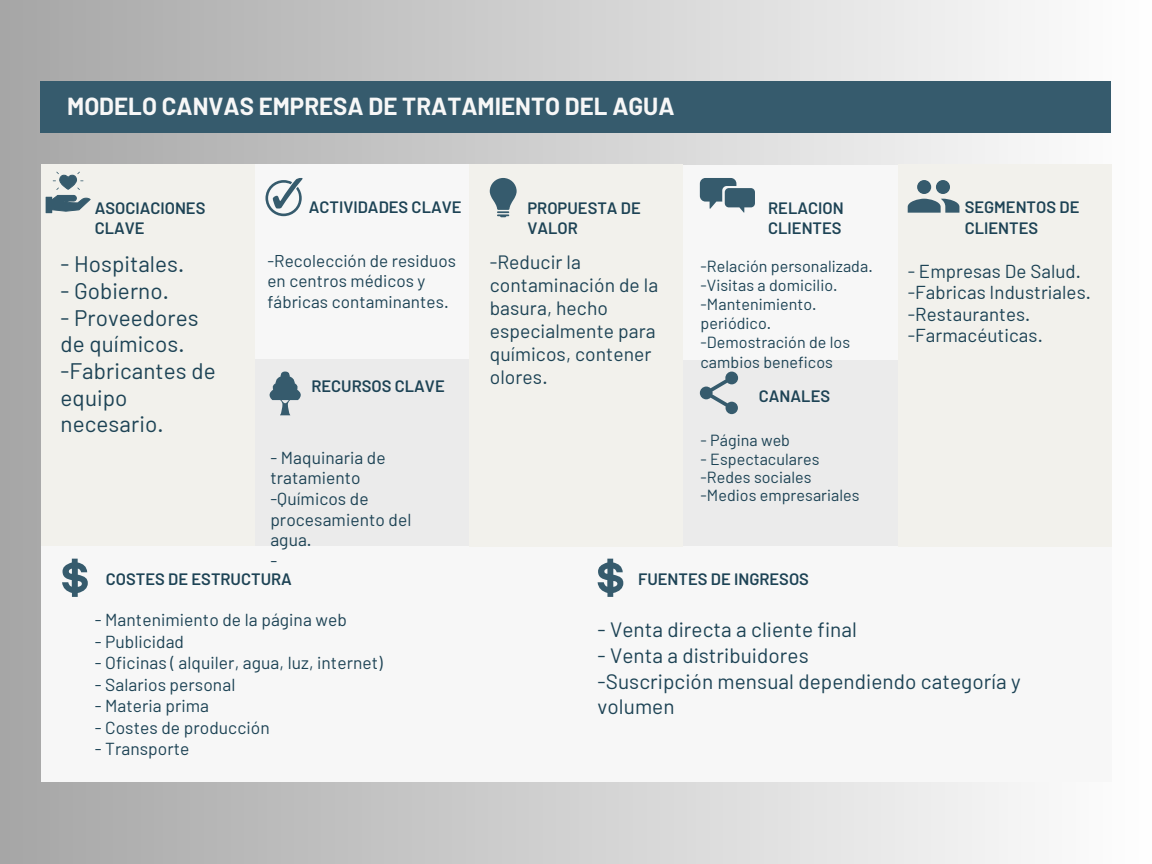
<style>
.page{position:relative;width:1152px;height:864px;background:#fff}
.page>*{position:absolute;margin:0;border:0;box-sizing:border-box;transform-origin:0 0}
.t1{font:700 24.15px "Barlow";color:#f7f7f7}
.t2{font:22.5px/26.7px "Barlow";letter-spacing:.005em;color:#1d4355}
.t3{font:20.85px/25.7px "Barlow";letter-spacing:.005em;color:#1d4355}
.t4{font:19.35px/23px "Barlow";letter-spacing:.005em;color:#1d4355}
.t5{font:18.75px "Barlow";letter-spacing:.005em;color:#1d4355}
.t6{font:17.4px/20.5px "Barlow";letter-spacing:.005em;color:#1d4355}
.t7{font:17.1px/20.2px "Barlow";letter-spacing:.005em;color:#1d4355}
.t8{font:600 16.5px/20.2px "Barlow";color:#1d4355}
.t9{font:16.05px/19.2px "Barlow";letter-spacing:.005em;color:#1d4355}
</style>
<div class="page">
<div style="left:0;top:0;width:1152px;height:864px;background:linear-gradient(to right,#a6a6a6,#fefefe)"></div>
<div style="left:254px;top:359px;width:215px;height:188px;background:#ebebeb"></div>
<div style="left:254px;top:165px;width:215px;height:194px;background:#f7f7f7"></div>
<div style="left:41px;top:165px;width:213px;height:382px;background:#f2f1ec"></div>
<div style="left:41px;top:547px;width:531px;height:235px;background:#f7f7f7"></div>
<div style="left:683px;top:359px;width:215px;height:189px;background:#ebebeb"></div>
<div style="left:683px;top:165px;width:215px;height:194px;background:#f7f7f7"></div>
<div style="left:572px;top:547px;width:539px;height:235px;background:#f7f7f7"></div>
<div style="left:469px;top:165px;width:214px;height:382px;background:#f2f1ec"></div>
<div style="left:41px;top:82px;width:1070px;height:51px;background:#365b6d"></div>
<div style="left:898px;top:165px;width:213px;height:382px;background:#f2f1ec"></div>
<svg style="left:700px;top:178px;width:55px;height:35px"></svg>
<svg style="left:908px;top:180px;width:51px;height:33px"></svg>
<svg style="left:700px;top:372px;width:38px;height:42px"></svg>
<svg style="left:490px;top:178px;width:27px;height:39px"></svg>
<svg style="left:62px;top:559px;width:26px;height:38px"></svg>
<svg style="left:598px;top:559px;width:25px;height:38px"></svg>
<svg style="left:265px;top:178px;width:38px;height:38px"></svg>
<svg style="left:269px;top:371px;width:32px;height:44px"></svg>
<svg style="left:46px;top:172px;width:45px;height:41px"></svg>
<p class="t1" style="left:67px;top:91px;width:609px">MODELO CANVAS EMPRESA DE TRATAMIENTO DEL AGUA</p>
<p class="t8" style="left:95px;top:197px;width:112px">ASOCIACIONES<br>CLAVE</p>
<p class="t8" style="left:309px;top:197px;width:154px">ACTIVIDADES CLAVE</p>
<p class="t8" style="left:527px;top:197px;width:115px">PROPUESTA DE<br>VALOR</p>
<p class="t8" style="left:768px;top:197px;width:77px">RELACION<br>CLIENTES</p>
<p class="t2" style="left:61px;top:250px;width:125px">- Hospitales.</p>
<p class="t2" style="left:61px;top:277px;width:110px">- Gobierno.</p>
<p class="t2" style="left:61px;top:303px;width:140px">- Proveedores de químicos.</p>
<p class="t2" style="left:61px;top:357px;width:157px">-Fabricantes de equipo necesario.</p>
<p class="t7" style="left:267px;top:250px;width:190px">-Recolección de residuos en centros médicos y fábricas contaminantes.</p>
<p class="t4" style="left:490px;top:250px;width:170px">-Reducir la contaminación de la basura, hecho especialmente para químicos, contener olores.</p>
<p class="t8" style="left:311px;top:376px;width:135px">RECURSOS CLAVE</p>
<p class="t6" style="left:270px;top:446px;width:117px">- Maquinaria de tratamiento</p>
<p class="t6" style="left:270px;top:488px;width:143px">-Químicos de procesamiento del agua.</p>
<p class="t6" style="left:270px;top:550px;width:8px">-</p>
<p class="t9" style="left:701px;top:256px;width:174px">-Relación personalizada.</p>
<p class="t9" style="left:701px;top:275px;width:139px">-Visitas a domicilio.</p>
<p class="t9" style="left:701px;top:294px;width:118px">-Mantenimiento. periódico.</p>
<p class="t9" style="left:701px;top:332px;width:151px">-Demostración de los cambios beneficos</p>
<p class="t8" style="left:759px;top:386px;width:73px">CANALES</p>
<p class="t9" style="left:701px;top:430px;width:91px">- Página web</p>
<p class="t9" style="left:701px;top:449px;width:120px">- Espectaculares</p>
<p class="t9" style="left:701px;top:467px;width:112px">-Redes sociales</p>
<p class="t9" style="left:701px;top:485px;width:161px">-Medios empresariales</p>
<p class="t8" style="left:106px;top:568px;width:188px">COSTES DE ESTRUCTURA</p>
<p class="t8" style="left:638px;top:568px;width:172px">FUENTES DE INGRESOS</p>
<p class="t8" style="left:965px;top:197px;width:116px">SEGMENTOS DE<br>CLIENTES</p>
<p class="t5" style="left:908px;top:259px;width:175px">- Empresas De Salud.</p>
<p class="t5" style="left:908px;top:281px;width:185px">-Fabricas Industriales.</p>
<p class="t5" style="left:908px;top:302px;width:124px">-Restaurantes.</p>
<p class="t5" style="left:908px;top:323px;width:137px">-Farmacéuticas.</p>
<p class="t6" style="left:95px;top:609px;width:254px">- Mantenimiento de la página web</p>
<p class="t6" style="left:95px;top:631px;width:91px">- Publicidad</p>
<p class="t6" style="left:95px;top:652px;width:290px">- Oficinas ( alquiler, agua, luz, internet)</p>
<p class="t6" style="left:95px;top:674px;width:142px">- Salarios personal</p>
<p class="t6" style="left:95px;top:695px;width:116px">- Materia prima</p>
<p class="t6" style="left:95px;top:717px;width:176px">- Costes de producción</p>
<p class="t6" style="left:95px;top:738px;width:96px">- Transporte</p>
<p class="t3" style="left:598px;top:616px;width:261px">- Venta directa a cliente final</p>
<p class="t3" style="left:598px;top:642px;width:213px">- Venta a distribuidores</p>
<p class="t3" style="left:598px;top:668px;width:425px">-Suscripción mensual dependiendo categoría y volumen</p>
</div>
